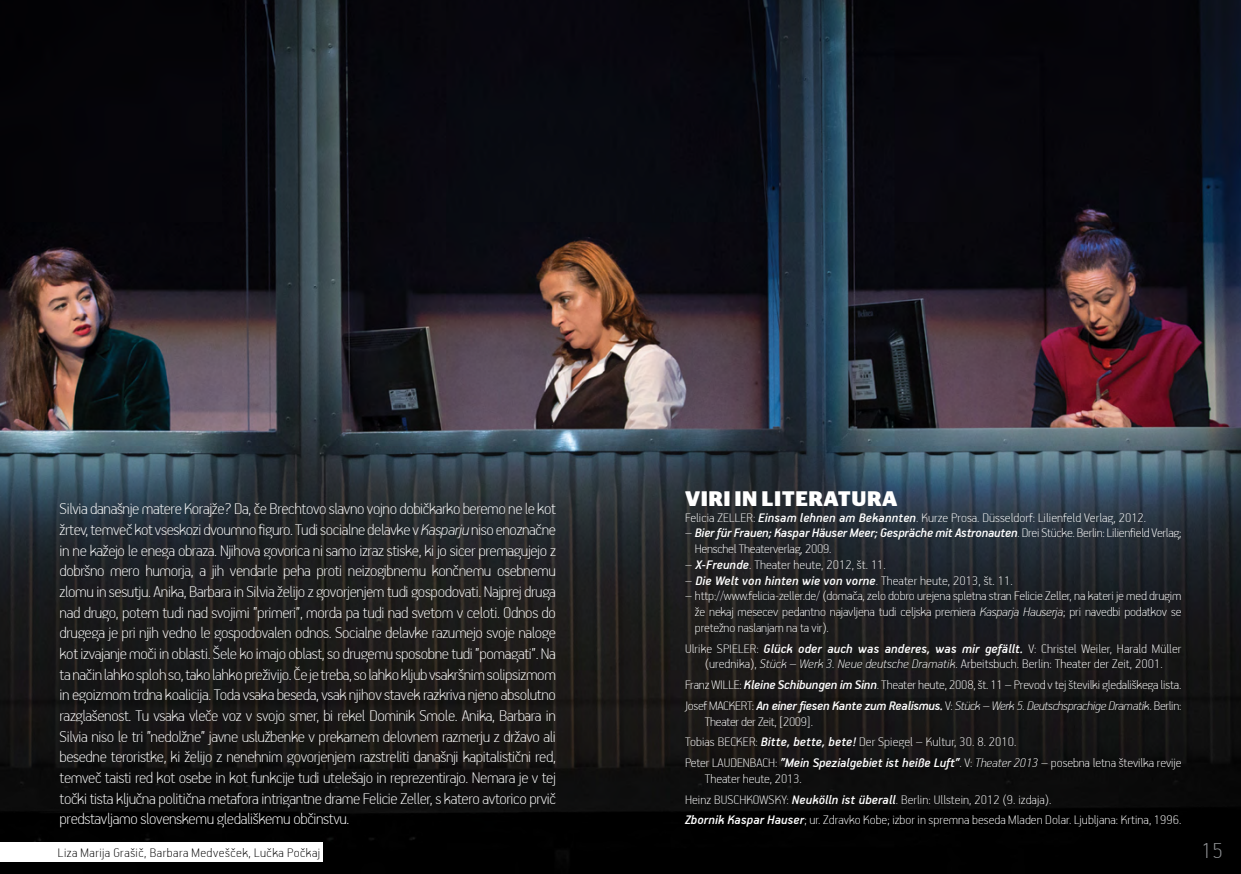
<style>
.page{position:relative;width:1241px;height:874px;background:#fff}
.page>*{position:absolute;margin:0;border:0;box-sizing:border-box;transform-origin:0 0}
.t1{font:100 24.5px "PF Handbook Pro";color:#939598}
.t2{font:700 21px "Stag Sans";letter-spacing:.025em;color:#fff}
.t3{font:100 17.5px/20.7px "PF Handbook Pro";letter-spacing:-.02em;color:#fff;text-align:justify}
.t4{font:100 14px/20.7px "PF Handbook Pro";letter-spacing:.005em;color:#fff}
.t5{font:100 14px/15.8px "PF Handbook Pro";letter-spacing:-.015em;color:#fff}
.t6{font:italic 500 14px "PF Handbook Pro";letter-spacing:.005em;color:#fff}
.t7{font:100 14px "PF Handbook Pro";letter-spacing:.04em;color:#000}
.s1{font-style:italic}
.s2{font-weight:500;font-style:italic}
.s3{font-weight:100;font-style:normal}
</style>
<div class="page">
<img style="left:0;top:0;width:1240px;height:873px">
<div style="left:0;top:841px;width:322px;height:20px;background:#fff"></div>
<p class="t3" style="left:60px;top:497px;width:498px">Silvia današnje matere Korajže? Da, če Brechtovo slavno vojno dobičkarko beremo ne le kot žrtev, temveč kot vseskozi dvoumno figuro. Tudi socialne delavke v <span class="s1">Kasparju</span> niso enoznačne in ne kažejo le enega obraza. Njihova govorica ni samo izraz stiske, ki jo sicer premagujejo z dobršno mero humorja, a jih vendarle peha proti neizogibnemu končnemu osebnemu zlomu in sesutju. Anika, Barbara in Silvia želijo z govorjenjem tudi gospodovati. Najprej druga nad drugo, potem tudi nad svojimi ”primeri”, morda pa tudi nad svetom v celoti. Odnos do drugega je pri njih vedno le gospodovalen odnos. Socialne delavke razumejo svoje naloge kot izvajanje moči in oblasti. Šele ko imajo oblast, so drugemu sposobne tudi ”pomagati”. Na ta način lahko sploh so, tako lahko preživijo. Če je treba, so lahko kljub vsakršnim solipsizmom in egoizmom trdna koalicija. Toda vsaka beseda, vsak njihov stavek razkriva njeno absolutno razglašenost. Tu vsaka vleče voz v svojo smer, bi rekel Dominik Smole. Anika, Barbara in Silvia niso le tri ”nedolžne” javne uslužbenke v prekarnem delovnem razmerju z državo ali besedne teroristke, ki želijo z nenehnim govorjenjem razstreliti današnji kapitalistični red, temveč taisti red kot osebe in kot funkcije tudi utelešajo in reprezentirajo. Nemara je v tej točki tista ključna politična metafora intrigantne drame Felicie Zeller, s katero avtorico prvič predstavljamo slovenskemu gledališkemu občinstvu.</p>
<p class="t2" style="left:685px;top:486px;width:214px">VIRI IN LITERATURA</p>
<p class="t4" style="left:685px;top:506px;width:462px">Felicia ZELLER: <span class="s2">Einsam lehnen am Bekannten</span>. Kurze Prosa. Düsseldorf: Lilienfeld Verlag, 2012.</p>
<p class="t5" style="left:694px;top:524px;width:488px;text-indent:-10px">– <span class="s2">Bier für Frauen; Kaspar Häuser Meer; Gespräche mit Astronauten</span>. Drei Stücke. Berlin: Lilienfield Verlag;<br>Henschel Theaterverlag, 2009.</p>
<p class="t4" style="left:685px;top:553px;width:202px">– <span class="s2">X-Freunde</span>. Theater heute, 2012, št. 11.</p>
<p class="t6" style="left:685px;top:571px;width:329px"><span class="s3">–</span> Die Welt von hinten wie von vorne<span class="s3">. Theater heute, 2013, št. 11.</span></p>
<p class="t4" style="left:694px;top:587px;width:488px;line-height:15.8px;text-align:justify;text-indent:-10px">– http://www.felicia-zeller.de/ (domača, zelo dobro urejena spletna stran Felicie Zeller, na kateri je med drugim že nekaj mesecev pedantno najavljena tudi celjska premiera <span class="s1">Kasparja Hauserja</span>; pri navedbi podatkov se pretežno naslanjam na ta vir).</p>
<p class="t4" style="left:685px;top:639px;width:498px;line-height:15.8px;text-align:center">Ulrike SPIELER: <span class="s2">Glück oder auch was anderes, was mir gefällt.</span> V: Christel Weiler, Harald Müller (urednika), <span class="s1">Stück – Werk 3. Neue deutsche Dramatik</span>. Arbeitsbuch. Berlin: Theater der Zeit, 2001.</p>
<p class="t4" style="left:685px;top:673px;width:498px">Franz WILLE: <span class="s2">Kleine Schibungen im Sinn</span>. Theater heute, 2008, št. 11 – Prevod v tej številki gledališkega lista.<br>Josef MACKERT: <span class="s2">An einer fiesen Kante zum Realismus.</span> V: <span class="s1">Stück – Werk 5. Deutschsprachige Dramatik</span>. Berlin:</p>
<p class="t4" style="left:685px;top:710px;width:498px;text-indent:20px">Theater der Zeit, [2009].<br>Tobias BECKER: <span class="s2">Bitte, bette, bete!</span> Der Spiegel – Kultur, 30. 8. 2010.<br>Peter LAUDENBACH: <span class="s2">”Mein Spezialgebiet ist heiße Luft”</span>. V: <span class="s1">Theater 2013</span> – posebna letna številka revije</p>
<p class="t4" style="left:685px;top:767px;width:498px;text-indent:20px">Theater heute, 2013.<br>Heinz BUSCHKOWSKY: <span class="s2">Neukölln ist überall</span>. Berlin: Ullstein, 2012 (9. izdaja).<br><span class="s2">Zbornik Kaspar Hauser</span>; ur. Zdravko Kobe; izbor in spremna beseda Mladen Dolar. Ljubljana: Krtina, 1996.</p>
<p class="t7" style="left:58px;top:843px;width:264px">Liza Marija Grašič, Barbara Medvešček, Lučka Počkaj</p>
<h1 class="t1" style="left:1200px;top:834px;width:23px">15</h1>
</div>
